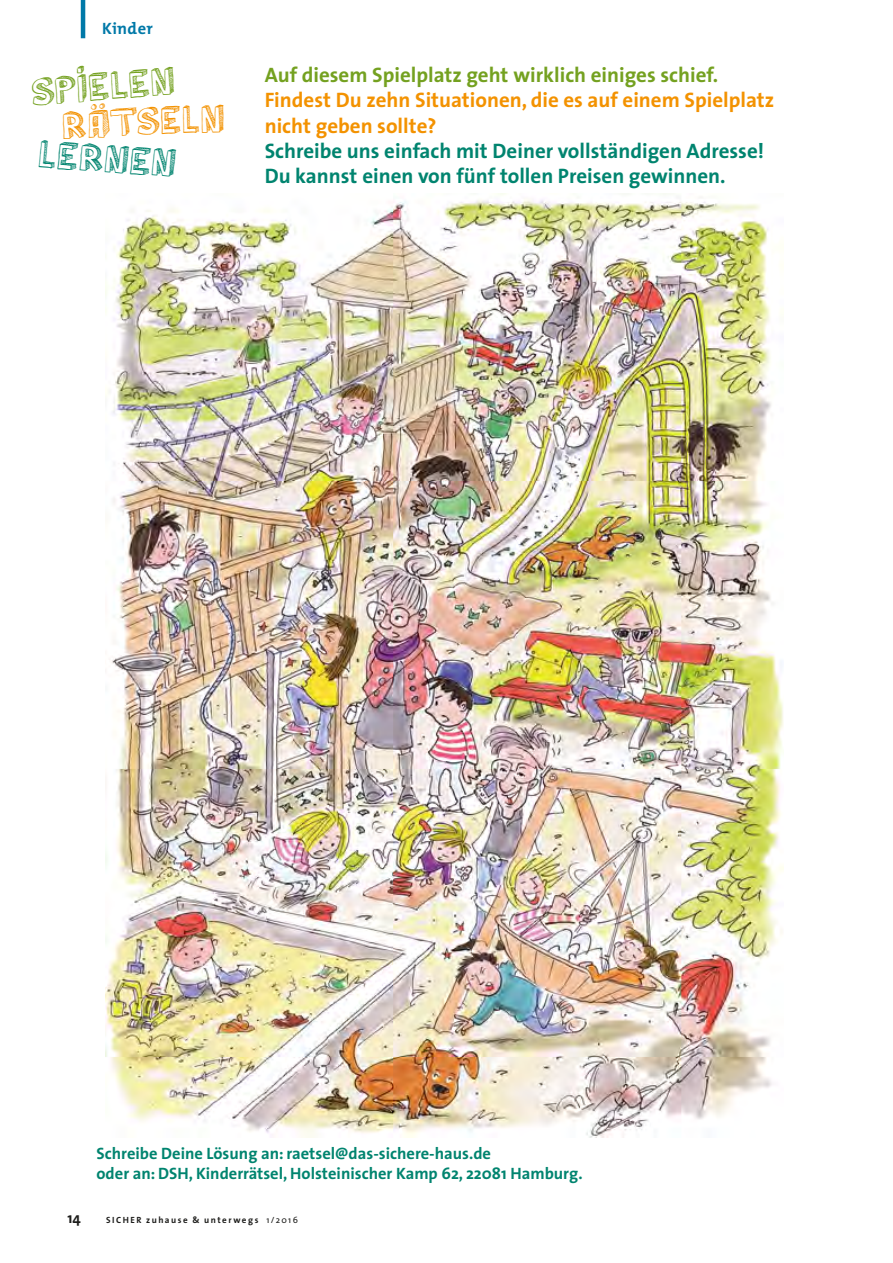
<style>
.page{position:relative;width:893px;height:1263px;background:#fff}
.page>*{position:absolute;margin:0;border:0;box-sizing:border-box;transform-origin:0 0}
.t1{font:34.35px "Cul De Sac";color:#f39200}
.t2{font:34.35px "Cul De Sac";color:#74a120}
.t3{font:34.35px "Cul De Sac";color:#00846f}
.t4{font:700 21px/25.2px "The Sans";color:#00846f}
.t5{font:700 21px/25.2px "The Sans";color:#f39200}
.t6{font:700 21px "The Sans";color:#74a120}
.t7{font:700 16.5px/19.8px "The Sans";color:#00846f}
.t8{font:700 16.5px "The Mix";letter-spacing:.025em;color:#0079a8}
.t9{font:700 15px "The Mix";color:#1d1d1b}
.t10{font:700 9px "The Sans";letter-spacing:.17em;color:#1d1d1b}
.s1{font-weight:400}
</style>
<div class="page">
<img style="left:105px;top:193px;width:679px;height:944px">
<hr style="left:81px;top:0;width:4px;height:38px;background:#0079a8">
<p class="t8" style="left:102px;top:15px;width:52px">Kinder</p>
<h1 class="t2" style="left:29px;top:69px;width:146px;rotate:-5deg">spielen</h1>
<h1 class="t3" style="left:40px;top:130px;width:140px;rotate:4deg">lernen</h1>
<h1 class="t1" style="left:60px;top:102px;width:166px;rotate:-3deg">rätseln</h1>
<p class="t6" style="left:265px;top:57px;width:455px">Auf diesem Spielplatz geht wirklich einiges schief.</p>
<p class="t5" style="left:265px;top:87px;width:511px">Findest Du zehn Situationen, die es auf einem Spielplatz nicht geben sollte?</p>
<p class="t4" style="left:265px;top:138px;width:501px">Schreibe uns einfach mit Deiner vollständigen Adresse!<br>Du kannst einen von fünf tollen Preisen gewinnen.</p>
<p class="t7" style="left:97px;top:1143px;width:488px">Schreibe Deine Lösung an: raetsel@das-sichere-haus.de<br>oder an: DSH, Kinderrätsel, Holsteinischer Kamp 62, 22081 Hamburg.</p>
<p class="t9" style="left:67px;top:1205px;width:15px">14</p>
<p class="t10" style="left:106px;top:1212px;width:193px">SICHER zuhause &amp; unterwegs <span class="s1">1/2016</span></p>
</div>
